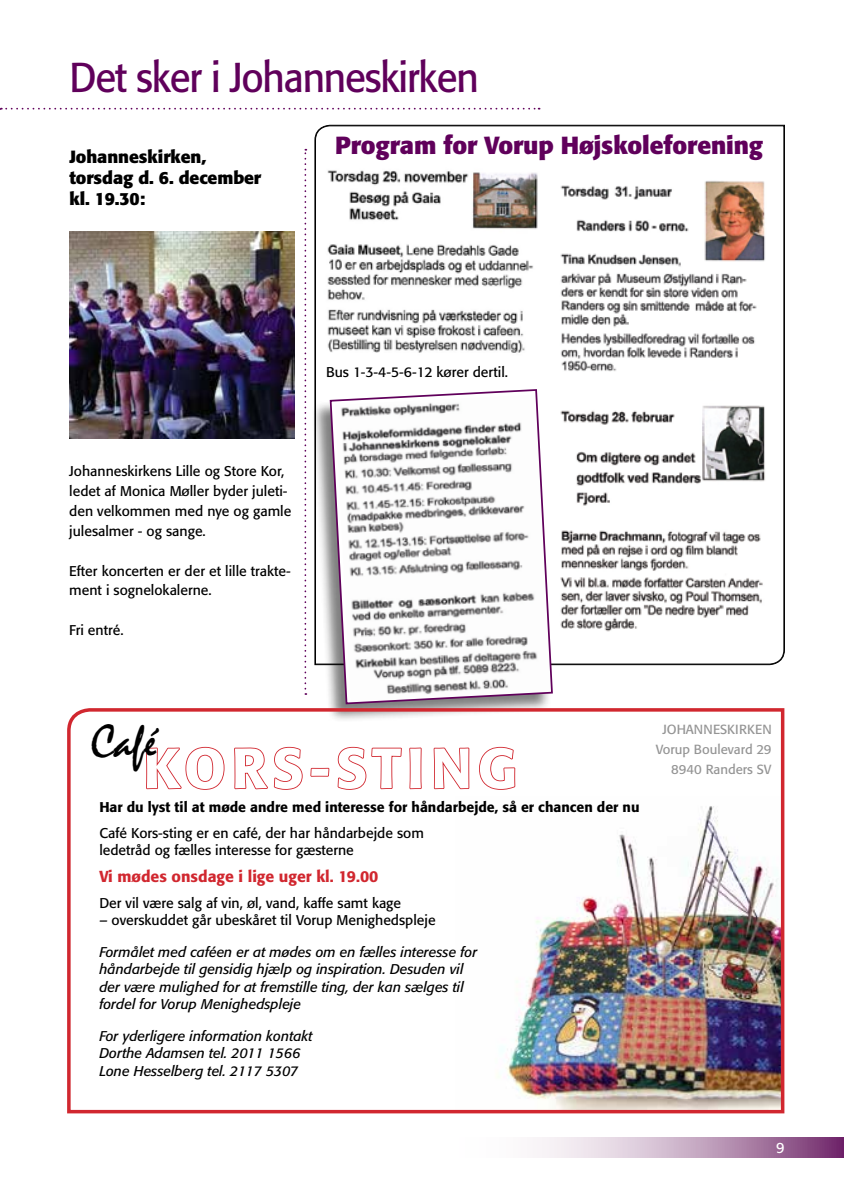
<style>
.page{position:relative;width:844px;height:1191px;background:#fff}
.page>*{position:absolute;margin:0;border:0;box-sizing:border-box;transform-origin:0 0}
.t1{font:500 56px "Formata";letter-spacing:.1em;color:#fff}
.t2{font:49px "Mistral";color:#000}
.t3{font:41.3px "Formata";letter-spacing:-.03em;color:#60005b;scale:.93 1}
.t4{font:700 24.5px "Formata";letter-spacing:-.005em;color:#60005b}
.t5{font:700 17.5px/21px "Formata";letter-spacing:-.005em;color:#000}
.t6{font:500 15.75px "Formata";color:#d1272f}
.t7{font:14.88px "Formata";color:#fff}
.t8{font:14px/19.8px "Formata";color:#000}
.t9{font:italic 14px/17.5px "Formata";color:#000}
.t10{font:500 14px "Formata";color:#000}
.t11{font:13.12px/19.8px "Formata";color:#959595;text-align:right}
</style>
<div class="page">
<svg style="left:537px;top:1137px;width:306px;height:20px;background:#c1a2be"></svg>
<svg style="left:0;top:108px;width:539px;height:2px"></svg>
<svg style="left:304px;top:149px;width:2px;height:546px"></svg>
<img style="left:70px;top:231px;width:224px;height:207px">
<img style="left:327px;top:170px;width:211px;height:183px">
<img style="left:560px;top:181px;width:205px;height:191px">
<img style="left:560px;top:405px;width:205px;height:227px">
<div style="left:311px;top:390px;width:241px;height:333px;background:#000;opacity:.5"></div>
<svg style="left:329px;top:389px;width:224px;height:316px"></svg>
<img style="left:67px;top:706px;width:718px;height:408px">
<svg style="left:145px;top:706px;width:80px;height:85px"></svg>
<svg style="left:233px;top:746px;width:70px;height:44px"></svg>
<svg style="left:309px;top:766px;width:21px;height:11px"></svg>
<svg style="left:336px;top:746px;width:66px;height:44px"></svg>
<svg style="left:408px;top:746px;width:14px;height:44px"></svg>
<svg style="left:432px;top:746px;width:38px;height:44px"></svg>
<svg style="left:478px;top:746px;width:38px;height:44px"></svg>
<h3 class="t3" style="left:69px;top:52px;width:441px">Det sker i Johanneskirken</h3>
<p class="t5" style="left:69px;top:146px;width:194px">Johanneskirken, torsdag d. 6. december kl. 19.30:</p>
<h3 class="t4" style="left:335px;top:130px;width:429px">Program for Vorup Højskoleforening</h3>
<p class="t8" style="left:69px;top:461px;width:223px">Johanneskirkens Lille og Store Kor, ledet af Monica Møller byder juleti&shy;den velkommen med nye og gamle julesalmer - og sange.</p>
<p class="t8" style="left:69px;top:561px;width:223px">Efter koncerten er der et lille trakte&shy;ment i sognelokalerne.</p>
<p class="t8" style="left:69px;top:620px;width:56px">Fri entré.</p>
<p class="t8" style="left:326px;top:362px;width:183px">Bus 1-3-4-5-6-12 kører dertil.</p>
<h2 class="t2" style="left:91px;top:714px;width:67px">Café</h2>
<h1 class="t1" style="left:143px;top:734px;width:375px">KORS-STING</h1>
<p class="t10" style="left:99px;top:798px;width:541px">Har du lyst til at møde andre med interesse for håndarbejde, så er chancen der nu</p>
<p class="t8" style="left:99px;top:824px;width:326px;line-height:17.5px">Café Kors-sting er en café, der har håndarbejde som ledetråd og fælles interesse for gæsterne</p>
<p class="t6" style="left:99px;top:866px;width:280px">Vi mødes onsdage i lige uger kl. 19.00</p>
<p class="t8" style="left:99px;top:893px;width:303px">Der vil være salg af vin, øl, vand, kaffe samt kage</p>
<p class="t8" style="left:99px;top:910px;width:337px">– overskuddet går ubeskåret til Vorup Menighedspleje</p>
<p class="t9" style="left:99px;top:943px;width:379px">Formålet med caféen er at mødes om en fælles interesse for håndarbejde til gensidig hjælp og inspiration. Desuden vil der være mulighed for at fremstille ting, der kan sælges til fordel for Vorup Menighedspleje</p>
<p class="t9" style="left:99px;top:1027px;width:215px">For yderligere information kontakt<br>Dorthe Adamsen tel. 2011 1566<br>Lone Hesselberg tel. 2117 5307</p>
<p class="t11" style="left:655px;top:720px;width:117px">JOHANNESKIRKEN<br>Vorup Boulevard 29<br>8940 Randers SV</p>
<p class="t7" style="left:775px;top:1138px;width:10px">9</p>
</div>
